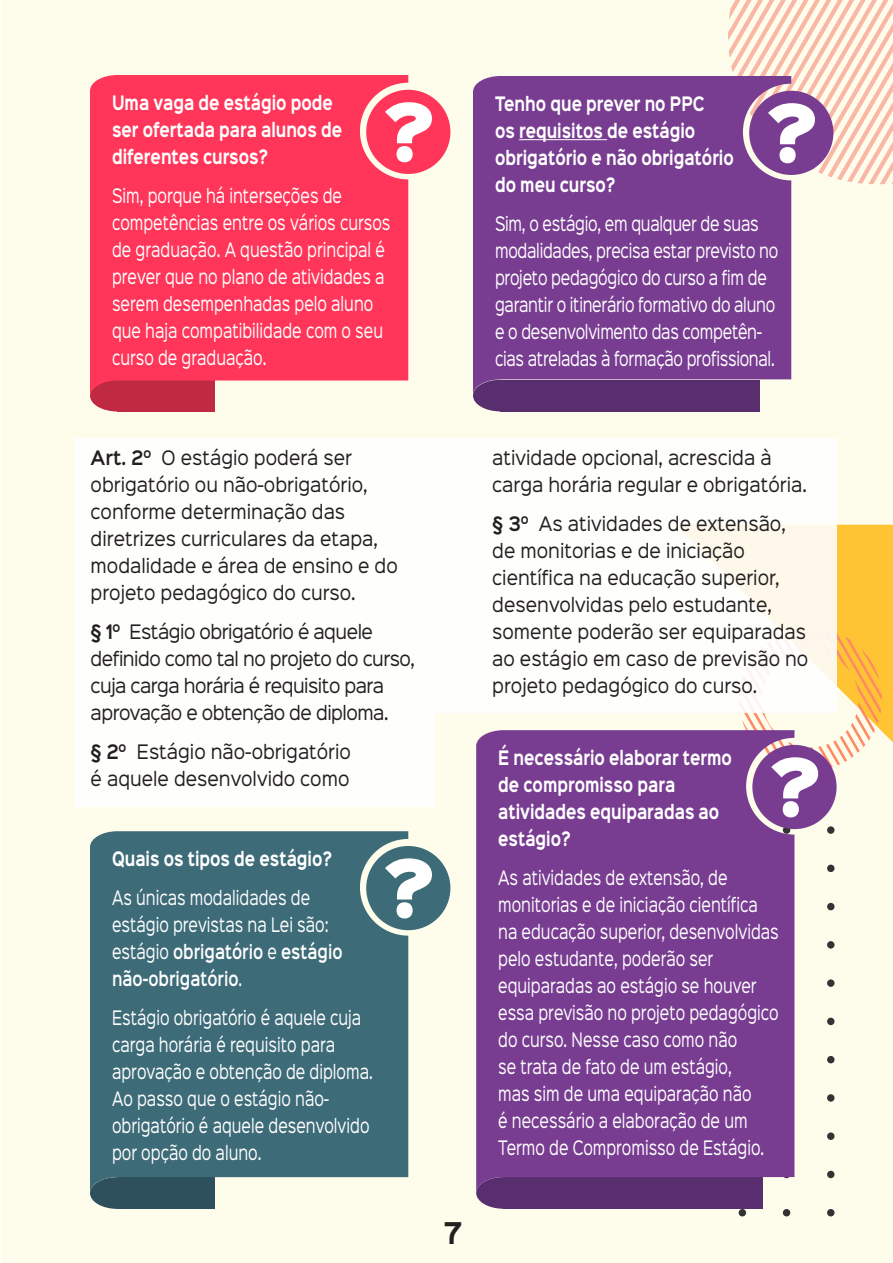
<style>
.page{position:relative;width:893px;height:1263px;background:#fff}
.page>*{position:absolute;margin:0;border:0;box-sizing:border-box;transform-origin:0 0}
.t1{font:72px "Sinkin Sans 900 X Black";color:#fff}
.t2{font:700 27px "Sinkin Sans 700";color:#231f20;scale:.9 1}
.t3{font:18px/27px "Sinkin Sans 400";color:#fff;scale:.75 1}
.t4{font:18px/27px "Sinkin Sans 400";color:#231f20;scale:.9 1}
.t5{font:700 18px/27px "Sinkin Sans 700";color:#fff;scale:.75 1}
.t6{font:18px/27px "Sinkin Sans 400";letter-spacing:-.02em;color:#fff;scale:.75 1}
.t7{font:18px/27px "Sinkin Sans 400";letter-spacing:-.03em;color:#231f20;scale:.9 1}
.s1{font-family:"Sinkin Sans 600";font-weight:600}
</style>
<div class="page">
<div style="left:1px;top:0;width:892px;height:1263px;background:#fefce7"></div>
<svg style="left:814px;top:525px;width:79px;height:300px;fill:#fec433"></svg>
<svg style="left:783px;top:1209px;width:7px;height:7px"></svg>
<svg style="left:827px;top:826px;width:7px;height:390px"></svg>
<svg style="left:742px;top:628px;width:140px;height:143px"></svg>
<svg style="left:728px;top:0;width:165px;height:184px"></svg>
<div style="left:117px;top:380px;width:98px;height:31px;background:#bf2942"></div>
<div style="left:500px;top:380px;width:260px;height:31px;background:#592e6e"></div>
<svg style="left:90px;top:396px;width:27px;height:15px"></svg>
<svg style="left:473px;top:395px;width:27px;height:16px"></svg>
<div style="left:117px;top:1177px;width:98px;height:32px;background:#2e4f5c"></div>
<svg style="left:90px;top:1193px;width:27px;height:16px"></svg>
<div style="left:503px;top:1177px;width:260px;height:32px;background:#592e6e"></div>
<svg style="left:476px;top:1193px;width:27px;height:16px"></svg>
<div style="left:90px;top:75px;width:318px;height:321px;background:#ff3659"></div>
<div style="left:473px;top:76px;width:318px;height:319px;background:#783d91"></div>
<div style="left:366px;top:90px;width:84px;height:84px;background:#ff3659;border-radius:50%"></div>
<div style="left:749px;top:91px;width:84px;height:84px;background:#783d91;border-radius:50%"></div>
<div style="left:90px;top:831px;width:318px;height:362px;background:#3d6b78"></div>
<div style="left:366px;top:846px;width:84px;height:84px;background:#3d6b78;border-radius:50%"></div>
<div style="left:75px;top:438px;width:360px;height:369px;background:#fff"></div>
<div style="left:429px;top:438px;width:407px;height:275px;background:#fff"></div>
<div style="left:476px;top:730px;width:318px;height:463px;background:#783d91"></div>
<div style="left:752px;top:745px;width:85px;height:84px;background:#783d91;border-radius:50%"></div>
<hr style="left:519px;top:139px;width:88px;height:1px;background:#fff">
<p class="t5" style="left:112px;top:90px;width:308px">Uma vaga de estágio pode ser ofertada para alunos de diferentes cursos?</p>
<p class="t3" style="left:112px;top:181px;width:373px">Sim, porque há interseções de competências entre os vários cursos de graduação. A questão principal é prever que no plano de atividades a serem desempenhadas pelo aluno que haja compatibilidade com o seu curso de graduação.</p>
<p class="t5" style="left:495px;top:91px;width:320px">Tenho que prever no PPC<br>os requisitos de estágio obrigatório e não obrigatório do meu curso?</p>
<p class="t6" style="left:495px;top:209px;width:379px">Sim, o estágio, em qualquer de suas modalidades, precisa estar previsto no projeto pedagógico do curso a fim de garantir o itinerário formativo do aluno e o desenvolvimento das competên&shy;cias atreladas à formação profissional.</p>
<p class="t1" style="left:381px;top:94px;width:56px">?</p>
<p class="t1" style="left:764px;top:95px;width:56px">?</p>
<p class="t4" style="left:91px;top:443px;width:343px"><span class="s1">Art. 2º</span> O estágio poderá ser obrigatório ou não-obrigatório, conforme determinação das diretrizes curriculares da etapa, modalidade e área de ensino e do projeto pedagógico do curso.</p>
<p class="t7" style="left:91px;top:617px;width:362px"><span class="s1">§ 1º</span> Estágio obrigatório é aquele definido como tal no projeto do curso, cuja carga horária é requisito para aprovação e obtenção de diploma.</p>
<p class="t4" style="left:91px;top:737px;width:291px"><span class="s1">§ 2º</span> Estágio não-obrigatório é aquele desenvolvido como</p>
<p class="t5" style="left:112px;top:846px;width:295px">Quais os tipos de estágio?</p>
<p class="t3" style="left:112px;top:883px;width:309px">As únicas modalidades de estágio previstas na Lei são: estágio <span class="s1">obrigatório</span> e <span class="s1">estágio não-obrigatório</span>.</p>
<p class="t3" style="left:112px;top:1003px;width:349px">Estágio obrigatório é aquele cuja carga horária é requisito para aprovação e obtenção de diploma.<br>Ao passo que o estágio não&shy;obrigatório é aquele desenvolvido por opção do aluno.</p>
<p class="t1" style="left:381px;top:850px;width:56px">?</p>
<h2 class="t2" style="left:444px;top:1219px;width:21px">7</h2>
<p class="t4" style="left:492px;top:443px;width:351px">atividade opcional, acrescida à carga horária regular e obrigatória.</p>
<p class="t4" style="left:492px;top:509px;width:353px"><span class="s1">§ 3º</span> As atividades de extensão, de monitorias e de iniciação científica na educação superior, desenvolvidas pelo estudante, somente poderão ser equiparadas ao estágio em caso de previsão no projeto pedagógico do curso.</p>
<p class="t5" style="left:498px;top:745px;width:313px">É necessário elaborar termo de compromisso para atividades equiparadas ao estágio?</p>
<p class="t3" style="left:498px;top:863px;width:376px">As atividades de extensão, de monitorias e de iniciação científica na educação superior, desenvolvidas pelo estudante, poderão ser equiparadas ao estágio se houver essa previsão no projeto pedagógico do curso. Nesse caso como não<br>se trata de fato de um estágio,<br>mas sim de uma equiparação não<br>é necessário a elaboração de um<br>Termo de Compromisso de Estágio.</p>
<p class="t1" style="left:767px;top:749px;width:56px">?</p>
</div>
